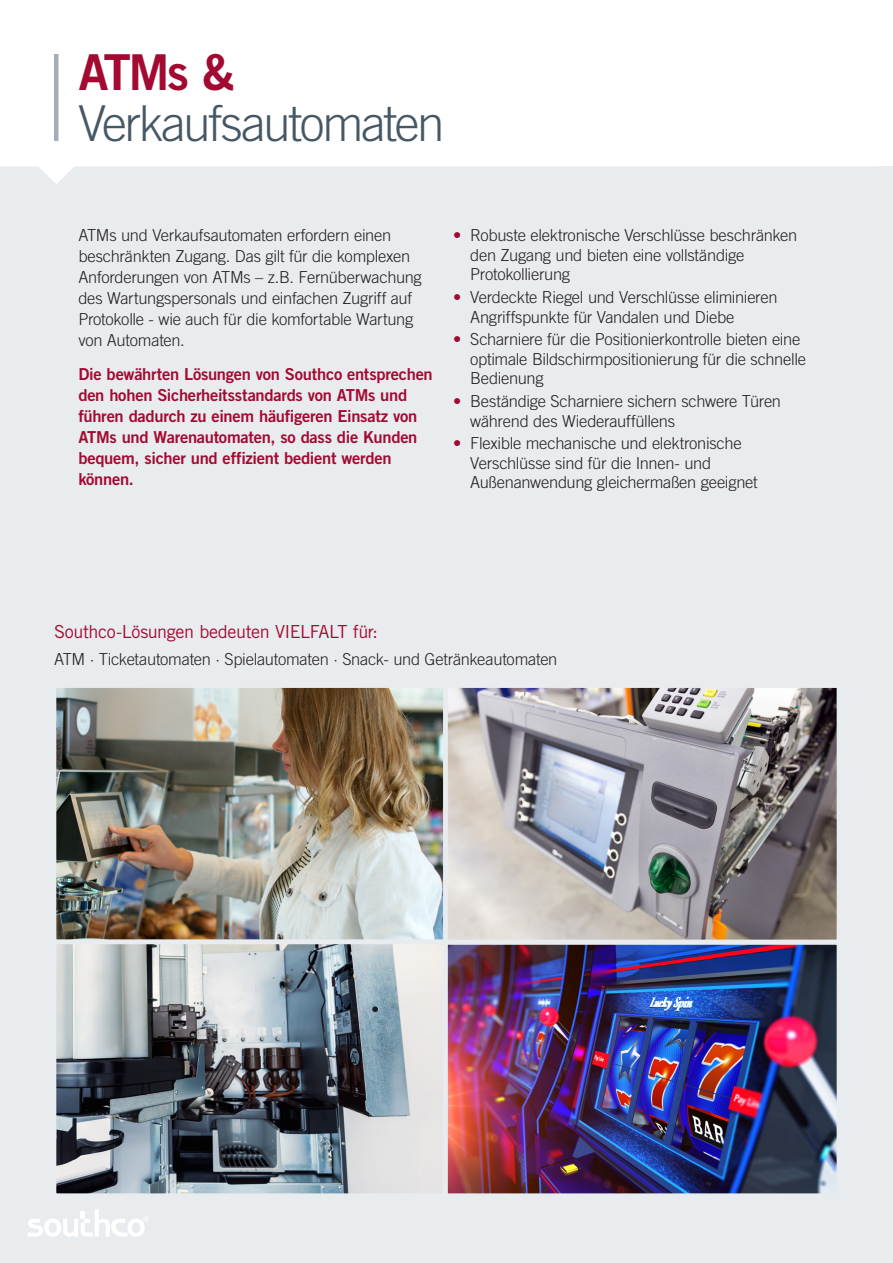
<style>
.page{position:relative;width:893px;height:1263px;background:#fff}
.page>*{position:absolute;margin:0;border:0;box-sizing:border-box;transform-origin:0 0}
.Page_Heading_2_Sub{font:300 49.5px "Trade Gothic LT Std";letter-spacing:-.045em;color:#475865}
.Page_Heading_1{font:49.5px "Trade Gothic LT Std Bd 2";color:#a30a32}
.Headers{font:18px "Trade Gothic LT Std";letter-spacing:-.02em;color:#a30a32}
.Body_intro{font:300 16.5px/19.5px "Trade Gothic LT Std";letter-spacing:-.02em;color:#231f20}
.Body_intro_bold_red{font:16.5px/21px "Trade Gothic LT Std Bd 2";letter-spacing:-.015em;color:#a30a32}
.s1{color:#a30a32}
</style>
<div class="page">
<div style="left:0;top:166px;width:893px;height:1097px;background:#e9ecee"></div>
<hr style="left:54px;top:54px;width:4px;height:87px;background:#a5adb6">
<svg style="left:28px;top:1209px;width:121px;height:28px"></svg>
<img style="left:58px;top:689px;width:777px;height:503px">
<div style="left:52px;top:683px;width:396px;height:261px;border:5px solid #e9ecee"></div>
<div style="left:52px;top:939px;width:396px;height:259px;border:5px solid #e9ecee"></div>
<div style="left:443px;top:683px;width:398px;height:261px;border:5px solid #e9ecee"></div>
<div style="left:443px;top:940px;width:398px;height:258px;border:5px solid #e9ecee"></div>
<p class="Page_Heading_1" style="left:78px;top:41px;width:158px">ATMs &amp;</p>
<p class="Page_Heading_2_Sub" style="left:78px;top:94px;width:368px">Verkaufsautomaten</p>
<p class="Body_intro" style="left:78px;top:225px;width:345px;line-height:21px">ATMs und Verkaufsautomaten erfordern einen beschränkten Zugang. Das gilt für die komplexen Anforderungen von ATMs – z.B. Fernüberwachung des Wartungspersonals und einfachen Zugriff auf Protokolle - wie auch für die komfortable Wartung von Automaten.</p>
<p class="Body_intro_bold_red" style="left:78px;top:363px;width:356px">Die bewährten Lösungen von Southco entsprechen den hohen Sicherheitsstandards von ATMs und führen dadurch zu einem häufigeren Einsatz von ATMs und Warenautomaten, so dass die Kunden bequem, sicher und effizient bedient werden können.</p>
<p class="Body_intro" style="left:470px;top:226px;width:329px;text-indent:-17px"><span class="s1">•</span> Robuste elektronische Verschlüsse beschränken den Zugang und bieten eine vollständige<br>Protokollierung</p>
<p class="Body_intro" style="left:470px;top:287px;width:309px;text-indent:-17px"><span class="s1">•</span> Verdeckte Riegel und Verschlüsse eliminieren<br>Angriffspunkte für Vandalen und Diebe</p>
<p class="Body_intro" style="left:470px;top:329px;width:337px;text-indent:-17px"><span class="s1">•</span> Scharniere für die Positionierkontrolle bieten eine optimale Bildschirmpositionierung für die schnelle<br>Bedienung</p>
<p class="Body_intro" style="left:470px;top:391px;width:312px;text-indent:-17px"><span class="s1">•</span> Beständige Scharniere sichern schwere Türen während des Wiederauffüllens</p>
<p class="Body_intro" style="left:470px;top:433px;width:289px;text-indent:-17px"><span class="s1">•</span> Flexible mechanische und elektronische<br>Verschlüsse sind für die Innen- und<br>Außenanwendung gleichermaßen geeignet</p>
<p class="Headers" style="left:54px;top:621px;width:325px">Southco-Lösungen bedeuten VIELFALT für:</p>
<p class="Body_intro" style="left:54px;top:649px;width:505px">ATM · Ticketautomaten · Spielautomaten · Snack- und Getränkeautomaten</p>
</div>
